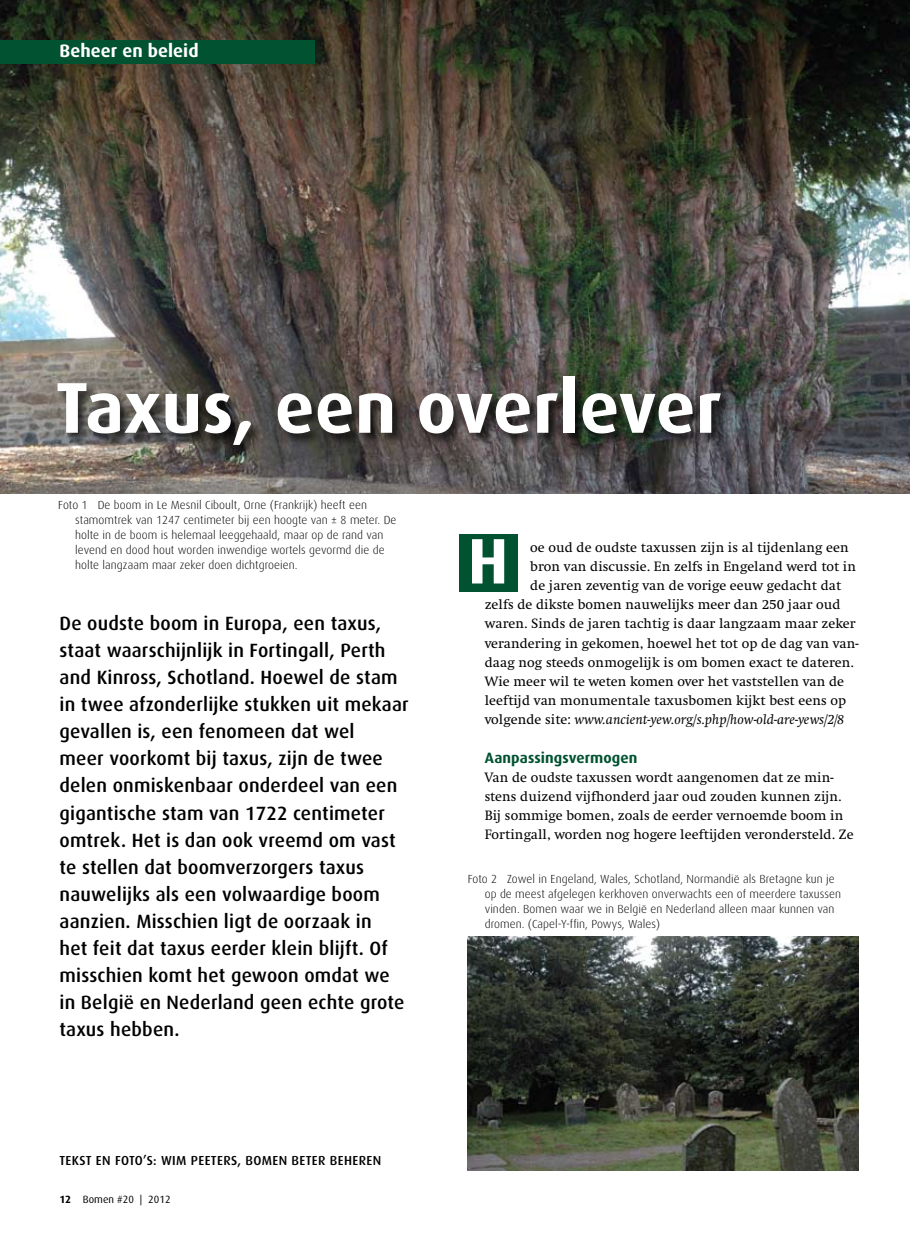
<style>
.page{position:relative;width:910px;height:1234px;background:#fff}
.page>*{position:absolute;margin:0;border:0;box-sizing:border-box;transform-origin:0 0}
.t1{font:700 72px "Dax";color:#fff}
.t2{font:700 64.35px "Dax";color:#fff}
.t3{font:500 19.2px/27px "Dax";letter-spacing:.01em;color:#000}
.t4{font:700 18px "Dax";letter-spacing:.005em;color:#fff}
.t5{font:700 15px "Dax";letter-spacing:.005em;color:#005231}
.t6{font:14.1px/19.2px "Swift EF";letter-spacing:.005em;color:#000}
.t7{font:italic 14.1px "Swift EF";letter-spacing:.005em;color:#000}
.t8{font:500 13.05px "Dax";letter-spacing:.03em;color:#000}
.t9{font:300 11.7px/15px "Dax";letter-spacing:.005em;color:#000}
.t10{font:10.5px "Dax";letter-spacing:.005em;color:#000}
.s1{font-weight:700}
.s2{font-style:normal}
</style>
<div class="page">
<img style="left:0;top:0;width:910px;height:493px">
<div style="left:0;top:40px;width:315px;height:24px;background:#005231"></div>
<div style="left:55px;top:374px;width:679px;height:85px;background:#000;opacity:.75"></div>
<img style="left:468px;top:936px;width:391px;height:233px">
<div style="left:459px;top:534px;width:58px;height:57px;background:#005231"></div>
<p class="t4" style="left:60px;top:41px;width:141px">Beheer en beleid</p>
<h1 class="t1" style="left:55px;top:367px;width:668px">Taxus, een overlever</h1>
<p class="t9" style="left:75px;top:497px;width:323px;text-indent:-17px">Foto 1 De boom in Le Mesnil Ciboult, Orne (Frankrijk) heeft een stamomtrek van 1247 centimeter bij een hoogte van ± 8 meter. De holte in de boom is helemaal leeggehaald, maar op de rand van levend en dood hout worden inwendige wortels gevormd die de holte langzaam maar zeker doen dichtgroeien.</p>
<p class="t3" style="left:60px;top:610px;width:351px">De oudste boom in Europa, een taxus, staat waarschijnlijk in Fortingall, Perth and Kinross, Schotland. Hoewel de stam in twee afzonderlijke stukken uit mekaar gevallen is, een fenomeen dat wel<br>meer voorkomt bij taxus, zijn de twee delen onmiskenbaar onderdeel van een gigantische stam van 1722 centimeter omtrek. Het is dan ook vreemd om vast te stellen dat boomverzorgers taxus nauwelijks als een volwaardige boom aanzien. Misschien ligt de oorzaak in<br>het feit dat taxus eerder klein blijft. Of misschien komt het gewoon omdat we in België en Nederland geen echte grote taxus hebben.</p>
<p class="t8" style="left:59px;top:1152px;width:212px">Tekst En Foto’s: Wim Peeters, Bomen</p>
<p class="t8" style="left:292px;top:1152px;width:83px">Beter Beheren</p>
<p class="t10" style="left:60px;top:1193px;width:113px"><span class="s1">12</span> Bomen #20 | 2012</p>
<h2 class="t2" style="left:468px;top:525px;width:42px">H</h2>
<p class="t6" style="left:530px;top:538px;width:320px">oe oud de oudste taxussen zijn is al tijdenlang een</p>
<p class="t6" style="left:530px;top:557px;width:327px">bron van discussie. En zelfs in Engeland werd tot in</p>
<p class="t6" style="left:530px;top:576px;width:313px">de jaren zeventig van de vorige eeuw gedacht dat</p>
<p class="t6" style="left:485px;top:595px;width:357px">zelfs de dikste bomen nauwelijks meer dan 250 jaar oud</p>
<p class="t6" style="left:485px;top:614px;width:372px">waren. Sinds de jaren tachtig is daar langzaam maar zeker</p>
<p class="t6" style="left:485px;top:633px;width:375px">verandering in gekomen, hoewel het tot op de dag van van-</p>
<p class="t6" style="left:485px;top:652px;width:371px">daag nog steeds onmogelijk is om bomen exact te dateren.</p>
<p class="t6" style="left:485px;top:671px;width:361px">Wie meer wil te weten komen over het vaststellen van de</p>
<p class="t6" style="left:485px;top:691px;width:363px">leeftijd van monumentale taxusbomen kijkt best eens op</p>
<p class="t7" style="left:485px;top:711px;width:361px"><span class="s2">volgende site:</span> www.ancient-yew.org/s.php/how-old-are-yews/2/8</p>
<p class="t5" style="left:485px;top:748px;width:154px">Aanpassingsvermogen</p>
<p class="t6" style="left:485px;top:767px;width:370px">Van de oudste taxussen wordt aangenomen dat ze min&shy;stens duizend vijfhonderd jaar oud zouden kunnen zijn.<br>Bij sommige bomen, zoals de eerder vernoemde boom in Fortingall, worden nog hogere leeftijden verondersteld. Ze</p>
<p class="t9" style="left:485px;top:871px;width:358px;text-indent:-17px">Foto 2 Zowel in Engeland, Wales, Schotland, Normandië als Bretagne kun je op de meest afgelegen kerkhoven onverwachts een of meerdere taxussen vinden. Bomen waar we in België en Nederland alleen maar kunnen van dromen. (Capel-Y-ffin, Powys, Wales)</p>
</div>
